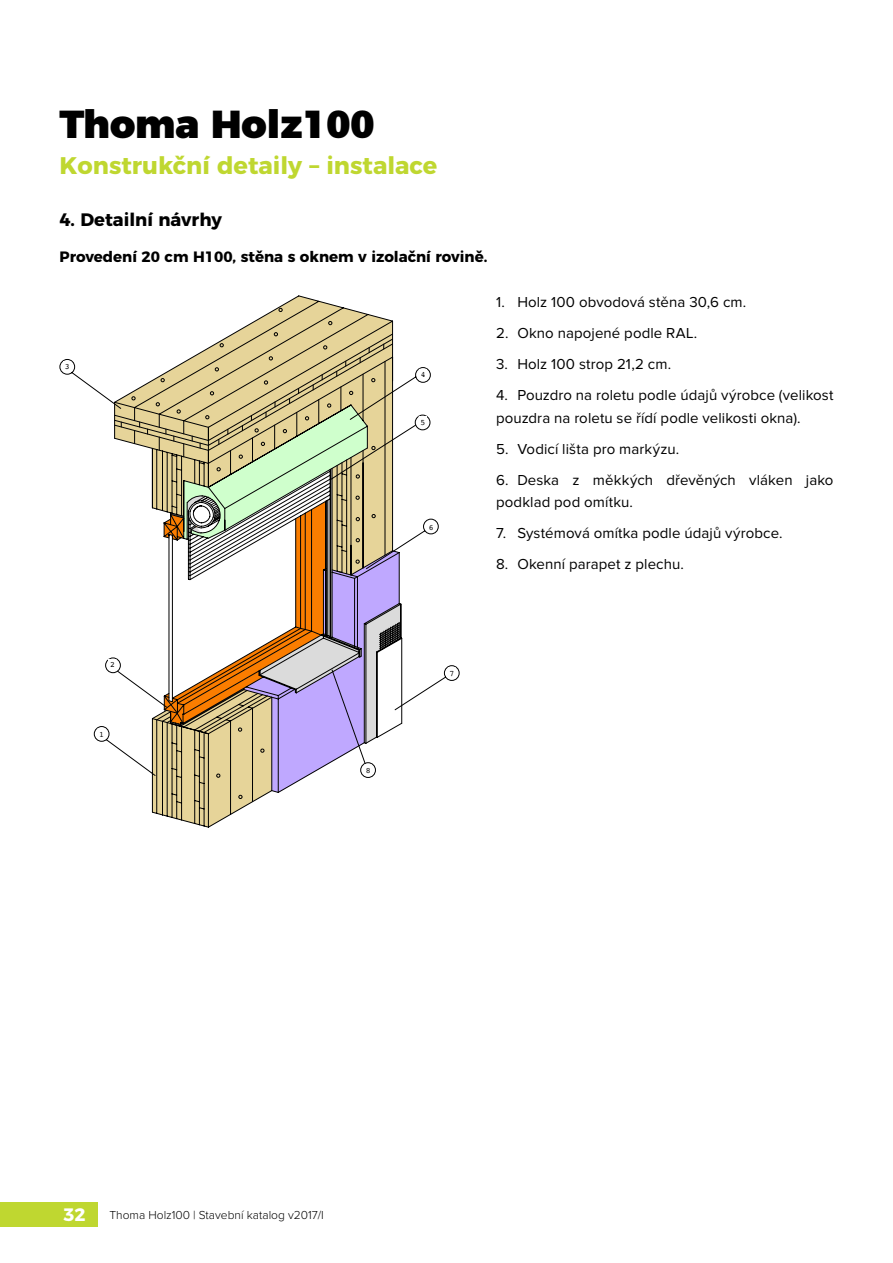
<style>
.page{position:relative;width:893px;height:1263px;background:#fff}
.page>*{position:absolute;margin:0;border:0;box-sizing:border-box;transform-origin:0 0}
.t1{font:900 39px "Montserrat";color:#000}
.t2{font:700 24px "Montserrat";color:#bfd730}
.t3{font:700 18px "Montserrat";color:#000}
.t4{font:700 18px "Montserrat";color:#fff}
.t5{font:15px/22.5px "Proxima Nova";letter-spacing:.005em;color:#000}
.t6{font:700 15px "Montserrat";color:#000}
.t7{font:300 12px "Proxima Nova";color:#000}
.t8{font:8.1px "Courier";color:#000}
</style>
<div class="page">
<div style="left:0;top:1202px;width:98px;height:25px;background:#bfd730"></div>
<svg style="left:151px;top:295px;width:243px;height:533px"></svg>
<svg style="left:59px;top:359px;width:401px;height:419px"></svg>
<div style="left:98px;top:729px;width:7px;height:9px;background:#fff"></div>
<div style="left:109px;top:659px;width:7px;height:9px;background:#fff"></div>
<div style="left:64px;top:361px;width:7px;height:9px;background:#fff"></div>
<div style="left:419px;top:369px;width:7px;height:9px;background:#fff"></div>
<div style="left:419px;top:417px;width:7px;height:9px;background:#fff"></div>
<div style="left:427px;top:522px;width:7px;height:9px;background:#fff"></div>
<div style="left:448px;top:668px;width:7px;height:9px;background:#fff"></div>
<div style="left:364px;top:765px;width:7px;height:9px;background:#fff"></div>
<h1 class="t1" style="left:60px;top:91px;width:317px">Thoma Holz100</h1>
<h2 class="t2" style="left:60px;top:146px;width:379px">Konstrukční detaily – instalace</h2>
<p class="t3" style="left:60px;top:204px;width:164px">4. Detailní návrhy</p>
<p class="t6" style="left:60px;top:245px;width:429px">Provedení 20 cm H100, stěna s oknem v izolační rovině.</p>
<p class="t8" style="left:65px;top:360px;width:6px">3</p>
<p class="t8" style="left:421px;top:368px;width:6px">4</p>
<p class="t8" style="left:420px;top:416px;width:6px">5</p>
<p class="t8" style="left:429px;top:521px;width:6px">6</p>
<p class="t5" style="left:496px;top:292px;width:252px">1. Holz 100 obvodová stěna 30,6 cm.</p>
<p class="t5" style="left:496px;top:323px;width:203px">2. Okno napojené podle RAL.</p>
<p class="t5" style="left:496px;top:354px;width:177px">3. Holz 100 strop 21,2 cm.</p>
<p class="t5" style="left:496px;top:385px;width:339px">4. Pouzdro na roletu podle údajů výrobce (velikost pouzdra na roletu se řídí podle velikosti okna).</p>
<p class="t5" style="left:496px;top:438px;width:185px">5. Vodicí lišta pro markýzu.</p>
<p class="t5" style="left:496px;top:469px;width:339px">6. Deska z měkkých dřevěných vláken jako podklad pod omítku.</p>
<p class="t5" style="left:496px;top:523px;width:288px">7. Systémová omítka podle údajů výrobce.</p>
<p class="t5" style="left:496px;top:554px;width:189px">8. Okenní parapet z plechu.</p>
<p class="t8" style="left:110px;top:658px;width:6px">2</p>
<p class="t8" style="left:99px;top:728px;width:6px">1</p>
<p class="t8" style="left:366px;top:764px;width:6px">8</p>
<p class="t8" style="left:450px;top:667px;width:6px">7</p>
<p class="t4" style="left:64px;top:1199px;width:24px">32</p>
<p class="t7" style="left:109px;top:1209px;width:216px">Thoma Holz100 | Stavební katalog v2017/I</p>
</div>
